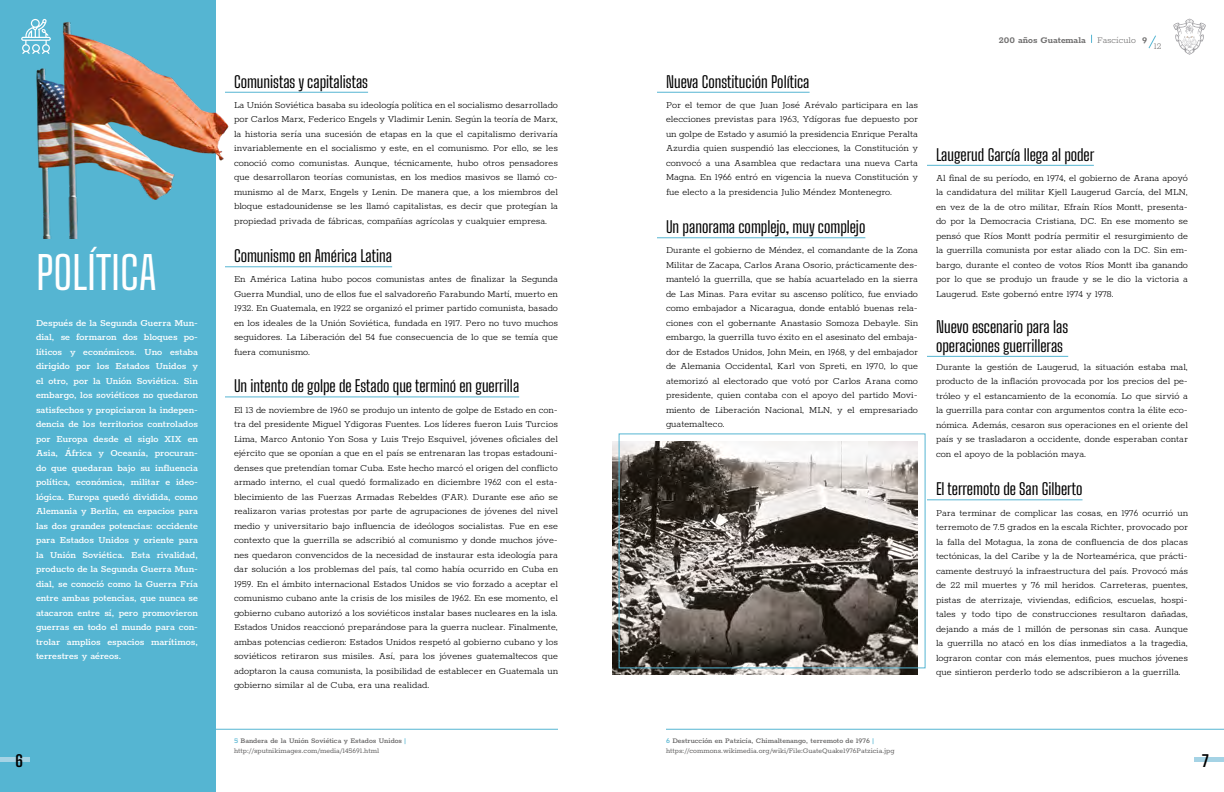
<style>
.page{position:relative;width:1224px;height:792px;background:#fff}
.page>*{position:absolute;margin:0;border:0;box-sizing:border-box;transform-origin:0 0}
.t1{font:45px "Big Shoulders Text";color:#fff}
.t2{font:16px/19.2px "Big Shoulders Text";color:#000}
.t3{font:700 16px "Big Shoulders Text";color:#000}
.t4{font:300 10.5px/14.5px "Rokkitt";color:#000;text-align:justify}
.t5{font:500 10.5px/14.5px "Rokkitt";color:#fff;text-align:justify}
.t6{font:700 10px "Rokkitt";color:#706f6f}
.t7{font:300 10px "Rokkitt";color:#706f6f}
.t8{font:8px/10px "Rokkitt";color:#646363}
.s1{font-weight:700}
.s2{font-weight:600;color:#55b5d2}
.s3{font-weight:500}
</style>
<div class="page">
<div style="left:0;top:0;width:216px;height:792px;background:#55b5d2"></div>
<hr style="left:225px;top:92px;width:143px;height:1px;background:#55b5d2">
<hr style="left:225px;top:266px;width:167px;height:1px;background:#55b5d2">
<hr style="left:225px;top:396px;width:294px;height:1px;background:#55b5d2">
<hr style="left:657px;top:92px;width:153px;height:1px;background:#55b5d2">
<hr style="left:657px;top:237px;width:208px;height:1px;background:#55b5d2">
<hr style="left:927px;top:165px;width:167px;height:1px;background:#55b5d2">
<hr style="left:927px;top:356px;width:141px;height:1px;background:#55b5d2">
<hr style="left:927px;top:499px;width:156px;height:1px;background:#55b5d2">
<img style="left:612px;top:441px;width:306px;height:234px">
<hr style="left:0;top:729px;width:558px;height:1px;background:#55b5d2">
<hr style="left:666px;top:729px;width:558px;height:1px;background:#55b5d2">
<hr style="left:1195px;top:758px;width:29px;height:4px;background:#a5d3e5">
<hr style="left:0;top:758px;width:29px;height:4px;background:#a5d3e5">
<svg style="left:1148px;top:35px;width:8px;height:14px"></svg>
<svg style="left:1173px;top:19px;width:33px;height:36px"></svg>
<img style="left:21px;top:19px;width:211px;height:220px">
<h1 class="t1" style="left:36px;top:238px;width:122px">POLÍTICA</h1>
<p class="t5" style="left:36px;top:315px;width:164px">Después de la Segunda Guerra Mun&shy;dial, se formaron dos bloques po&shy;líticos y económicos. Uno estaba dirigido por los Estados Unidos y el otro, por la Unión Soviética. Sin embargo, los soviéticos no quedaron satisfechos y propiciaron la indepen&shy;dencia de los territorios controlados por Europa desde el siglo XIX en Asia, África y Oceanía, procuran&shy;do que quedaran bajo su influencia política, económica, militar e ideo&shy;lógica. Europa quedó dividida, como Alemania y Berlín, en espacios para las dos grandes potencias: occidente para Estados Unidos y oriente para la Unión Soviética. Esta rivalidad, producto de la Segunda Guerra Mun&shy;dial, se conoció como la Guerra Fría entre ambas potencias, que nunca se atacaron entre sí, pero promovieron guerras en todo el mundo para con&shy;trolar amplios espacios marítimos, terrestres y aéreos.</p>
<h2 class="t2" style="left:234px;top:71px;width:136px">Comunistas y capitalistas</h2>
<p class="t4" style="left:234px;top:97px;width:326px">La Unión Soviética basaba su ideología política en el socialismo desarrollado por Carlos Marx, Federico Engels y Vladimir Lenin. Según la teoría de Marx, la historia sería una sucesión de etapas en la que el capitalismo derivaría invariablemente en el socialismo y este, en el comunismo. Por ello, se les conoció como comunistas. Aunque, técnicamente, hubo otros pensadores que desarrollaron teorías comunistas, en los medios masivos se llamó co&shy;munismo al de Marx, Engels y Lenin. De manera que, a los miembros del bloque estadounidense se les llamó capitalistas, es decir que protegían la propiedad privada de fábricas, compañías agrícolas y cualquier empresa.</p>
<h2 class="t2" style="left:234px;top:246px;width:160px">Comunismo en América Latina</h2>
<p class="t4" style="left:234px;top:271px;width:326px">En América Latina hubo pocos comunistas antes de finalizar la Segunda Guerra Mundial, uno de ellos fue el salvadoreño Farabundo Martí, muerto en 1932. En Guatemala, en 1922 se organizó el primer partido comunista, basado en los ideales de la Unión Soviética, fundada en 1917. Pero no tuvo muchos seguidores. La Liberación del 54 fue consecuencia de lo que se temía que fuera comunismo.</p>
<h2 class="t2" style="left:234px;top:376px;width:287px">Un intento de golpe de Estado que terminó en guerrilla</h2>
<p class="t4" style="left:234px;top:402px;width:326px">El 13 de noviembre de 1960 se produjo un intento de golpe de Estado en con&shy;tra del presidente Miguel Ydigoras Fuentes. Los líderes fueron Luis Turcios Lima, Marco Antonio Yon Sosa y Luis Trejo Esquivel, jóvenes oficiales del ejército que se oponían a que en el país se entrenaran las tropas estadouni&shy;denses que pretendían tomar Cuba. Este hecho marcó el origen del conflicto armado interno, el cual quedó formalizado en diciembre 1962 con el esta&shy;blecimiento de las Fuerzas Armadas Rebeldes (FAR). Durante ese año se realizaron varias protestas por parte de agrupaciones de jóvenes del nivel medio y universitario bajo influencia de ideólogos socialistas. Fue en ese contexto que la guerrilla se adscribió al comunismo y donde muchos jóve&shy;nes quedaron convencidos de la necesidad de instaurar esta ideología para dar solución a los problemas del país, tal como había ocurrido en Cuba en 1959. En el ámbito internacional Estados Unidos se vio forzado a aceptar el comunismo cubano ante la crisis de los misiles de 1962. En ese momento, el gobierno cubano autorizó a los soviéticos instalar bases nucleares en la isla.<br>Estados Unidos reaccionó preparándose para la guerra nuclear. Finalmente, ambas potencias cedieron: Estados Unidos respetó al gobierno cubano y los soviéticos retiraron sus misiles. Así, para los jóvenes guatemaltecos que adoptaron la causa comunista, la posibilidad de establecer en Guatemala un gobierno similar al de Cuba, era una realidad.</p>
<h2 class="t2" style="left:666px;top:71px;width:145px">Nueva Constitución Política</h2>
<p class="t4" style="left:666px;top:97px;width:254px">Por el temor de que Juan José Arévalo participara en las elecciones previstas para 1963, Ydígoras fue depuesto por un golpe de Estado y asumió la presidencia Enrique Peralta Azurdia quien suspendió las elecciones, la Constitución y convocó a una Asamblea que redactara una nueva Carta Magna. En 1966 entró en vigencia la nueva Constitución y fue electo a la presidencia Julio Méndez Montenegro.</p>
<h2 class="t2" style="left:666px;top:217px;width:201px">Un panorama complejo, muy complejo</h2>
<p class="t4" style="left:666px;top:242px;width:254px">Durante el gobierno de Méndez, el comandante de la Zona Militar de Zacapa, Carlos Arana Osorio, prácticamente des&shy;manteló la guerrilla, que se había acuartelado en la sierra de Las Minas. Para evitar su ascenso político, fue enviado como embajador a Nicaragua, donde entabló buenas rela&shy;ciones con el gobernante Anastasio Somoza Debayle. Sin embargo, la guerrilla tuvo éxito en el asesinato del embaja&shy;dor de Estados Unidos, John Mein, en 1968, y del embajador de Alemania Occidental, Karl von Spreti, en 1970, lo que atemorizó al electorado que votó por Carlos Arana como presidente, quien contaba con el apoyo del partido Movi&shy;miento de Liberación Nacional, MLN, y el empresariado guatemalteco.</p>
<p class="t6" style="left:999px;top:33px;width:88px">200 años Guatemala</p>
<p class="t7" style="left:1097px;top:34px;width:52px">Fascículo <span class="s1">9</span></p>
<p class="t7" style="left:1154px;top:39px;width:9px">12</p>
<h2 class="t2" style="left:936px;top:145px;width:160px">Laugerud García llega al poder</h2>
<p class="t4" style="left:936px;top:170px;width:254px">Al final de su período, en 1974, el gobierno de Arana apoyó la candidatura del militar Kjell Laugerud García, del MLN, en vez de la de otro militar, Efraín Ríos Montt, presenta&shy;do por la Democracia Cristiana, DC. En ese momento se pensó que Ríos Montt podría permitir el resurgimiento de la guerrilla comunista por estar aliado con la DC. Sin em&shy;bargo, durante el conteo de votos Ríos Montt iba ganando por lo que se produjo un fraude y se le dio la victoria a Laugerud. Este gobernó entre 1974 y 1978.</p>
<h2 class="t2" style="left:936px;top:316px;width:134px">Nuevo escenario para las operaciones guerrilleras</h2>
<p class="t4" style="left:936px;top:359px;width:254px">Durante la gestión de Laugerud, la situación estaba mal, producto de la inflación provocada por los precios del pe&shy;tróleo y el estancamiento de la economía. Lo que sirvió a la guerrilla para contar con argumentos contra la élite eco&shy;nómica. Además, cesaron sus operaciones en el oriente del país y se trasladaron a occidente, donde esperaban contar con el apoyo de la población maya.</p>
<h2 class="t2" style="left:936px;top:479px;width:148px">El terremoto de San Gilberto</h2>
<p class="t4" style="left:936px;top:504px;width:254px">Para terminar de complicar las cosas, en 1976 ocurrió un terremoto de 7.5 grados en la escala Richter, provocado por la falla del Motagua, la zona de confluencia de dos placas tectónicas, la del Caribe y la de Norteamérica, que prácti&shy;camente destruyó la infraestructura del país. Provocó más de 22 mil muertes y 76 mil heridos. Carreteras, puentes, pistas de aterrizaje, viviendas, edificios, escuelas, hospi&shy;tales y todo tipo de construcciones resultaron dañadas, dejando a más de 1 millón de personas sin casa. Aunque la guerrilla no atacó en los días inmediatos a la tragedia, lograron contar con más elementos, pues muchos jóvenes que sintieron perderlo todo se adscribieron a la guerrilla.</p>
<p class="t8" style="left:234px;top:735px;width:173px"><span class="s2">5</span> <span class="s3">Bandera de la Unión Soviética y Estados Unidos</span> <span class="s2">| </span>http://sputnikimages.com/media/145691.html</p>
<p class="t8" style="left:666px;top:735px;width:230px"><span class="s2">6</span> <span class="s3">Destrucción en Patzicía, Chimaltenango, terremoto de 1976</span> <span class="s2">| </span>https://commons.wikimedia.org/wiki/File:GuateQuake1976Patzicia.jpg</p>
<h2 class="t3" style="left:15px;top:748px;width:9px">6</h2>
<h2 class="t3" style="left:1202px;top:748px;width:8px">7</h2>
</div>
